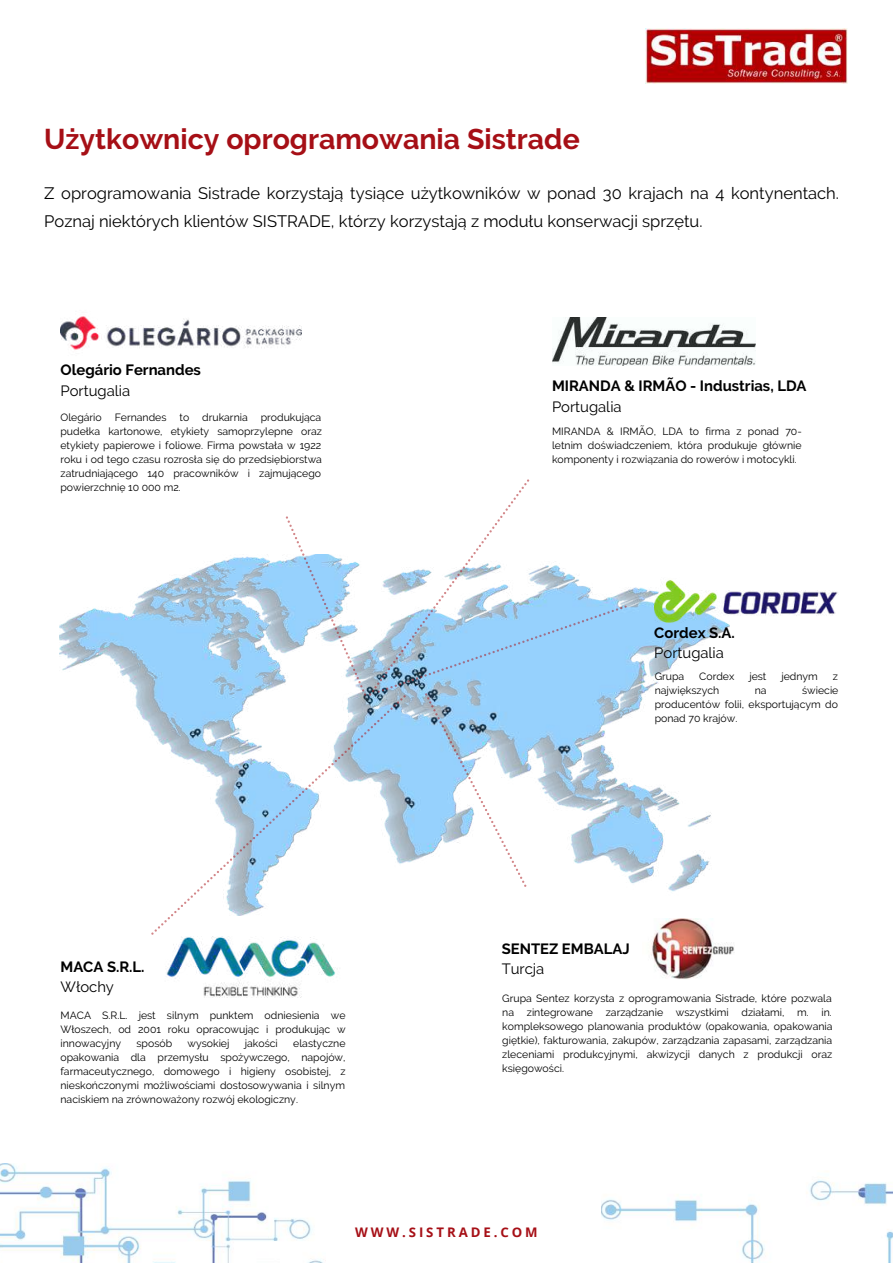
<style>
.page{position:relative;width:893px;height:1264px;background:#fff}
.page>*{position:absolute;margin:0;border:0;box-sizing:border-box;transform-origin:0 0}
.t1{font:700 28.5px "Raleway";color:#a60f16}
.t2{font:16.5px/28px "Raleway";color:#000}
.t3{font:700 14.85px "Raleway";color:#000}
.t4{font:14.85px "Raleway";color:#000}
.t5{font:700 13.2px "Open Sans";letter-spacing:.22em;color:#a60f16}
.t6{font:10.5px/14px "Raleway";color:#000;text-align:justify}
</style>
<div class="page">
<img style="left:552px;top:317px;width:203px;height:48px">
<img style="left:0;top:1163px;width:322px;height:99px">
<img style="left:602px;top:1179px;width:290px;height:83px">
<img style="left:60px;top:556px;width:669px;height:336px">
<svg style="left:151px;top:694px;width:255px;height:241px"></svg>
<img style="left:651px;top:918px;width:83px;height:61px">
<img style="left:654px;top:577px;width:184px;height:48px">
<svg style="left:285px;top:479px;width:342px;height:408px"></svg>
<img style="left:645px;top:29px;width:202px;height:55px">
<img style="left:60px;top:316px;width:241px;height:34px">
<img style="left:166px;top:936px;width:169px;height:61px">
<h1 class="t1" style="left:44px;top:122px;width:537px">Użytkownicy oprogramowania Sistrade</h1>
<h2 class="t2" style="left:44px;top:179px;width:796px">Z oprogramowania Sistrade korzystają tysiące użytkowników w ponad 30 krajach na 4 kontynentach.<br>Poznaj niektórych klientów SISTRADE, którzy korzystają z modułu konserwacji sprzętu.</h2>
<h3 class="t3" style="left:60px;top:361px;width:142px">Olegário Fernandes</h3>
<h3 class="t4" style="left:60px;top:381px;width:71px">Portugalia</h3>
<p class="t6" style="left:60px;top:410px;width:263px">Olegário Fernandes to drukarnia produkująca pudełka kartonowe, etykiety samoprzylepne oraz etykiety papierowe i foliowe. Firma powstała w 1922 roku i od tego czasu rozrosła się do przedsiębiorstwa zatrudniającego 140 pracowników i zajmującego powierzchnię 10 000 m2.</p>
<h3 class="t3" style="left:552px;top:377px;width:256px">MIRANDA &amp; IRMÃO - Industrias, LDA</h3>
<h3 class="t4" style="left:552px;top:397px;width:71px">Portugalia</h3>
<p class="t6" style="left:552px;top:424px;width:251px">MIRANDA &amp; IRMÃO, LDA to firma z ponad 70- letnim doświadczeniem, która produkuje głównie komponenty i rozwiązania do rowerów i motocykli.</p>
<h3 class="t3" style="left:654px;top:624px;width:82px">Cordex S.A.</h3>
<h3 class="t4" style="left:654px;top:644px;width:71px">Portugalia</h3>
<p class="t6" style="left:654px;top:669px;width:31px">Grupa</p>
<p class="t6" style="left:699px;top:669px;width:37px">Cordex</p>
<p class="t6" style="left:749px;top:669px;width:19px">jest</p>
<p class="t6" style="left:781px;top:669px;width:38px">jednym</p>
<p class="t6" style="left:832px;top:669px;width:7px">z</p>
<p class="t6" style="left:654px;top:683px;width:66px">największych</p>
<p class="t6" style="left:754px;top:683px;width:13px">na</p>
<p class="t6" style="left:654px;top:683px;width:185px;text-indent:147px">świecie producentów folii, eksportującym do ponad 70 krajów.</p>
<h3 class="t3" style="left:60px;top:958px;width:86px">MACA S.R.L.</h3>
<h3 class="t4" style="left:60px;top:978px;width:55px">Włochy</h3>
<p class="t6" style="left:60px;top:1008px;width:286px">MACA S.R.L. jest silnym punktem odniesienia we Włoszech, od 2001 roku opracowując i produkując w innowacyjny</p>
<p class="t6" style="left:60px;top:1036px;width:286px;text-indent:233px">elastyczne opakowania dla przemysłu spożywczego, napojów, farmaceutycznego, domowego i higieny osobistej, z nieskończonymi możliwościami dostosowywania i silnym naciskiem na zrównoważony rozwój ekologiczny.</p>
<p class="t6" style="left:136px;top:1036px;width:37px">sposób</p>
<p class="t6" style="left:187px;top:1036px;width:43px">wysokiej</p>
<p class="t6" style="left:245px;top:1036px;width:35px">jakości</p>
<h3 class="t3" style="left:501px;top:939px;width:129px">SENTEZ EMBALAJ</h3>
<h3 class="t4" style="left:501px;top:960px;width:44px">Turcja</h3>
<p class="t6" style="left:502px;top:991px;width:332px">Grupa Sentez korzysta z oprogramowania Sistrade, które pozwala na zintegrowane zarządzanie wszystkimi działami, m. in. kompleksowego planowania produktów (opakowania, opakowania giętkie), fakturowania, zakupów, zarządzania zapasami, zarządzania zleceniami produkcyjnymi, akwizycji danych z produkcji oraz księgowości.</p>
<p class="t5" style="left:355px;top:1222px;width:184px">WWW.SISTRADE.COM</p>
</div>
